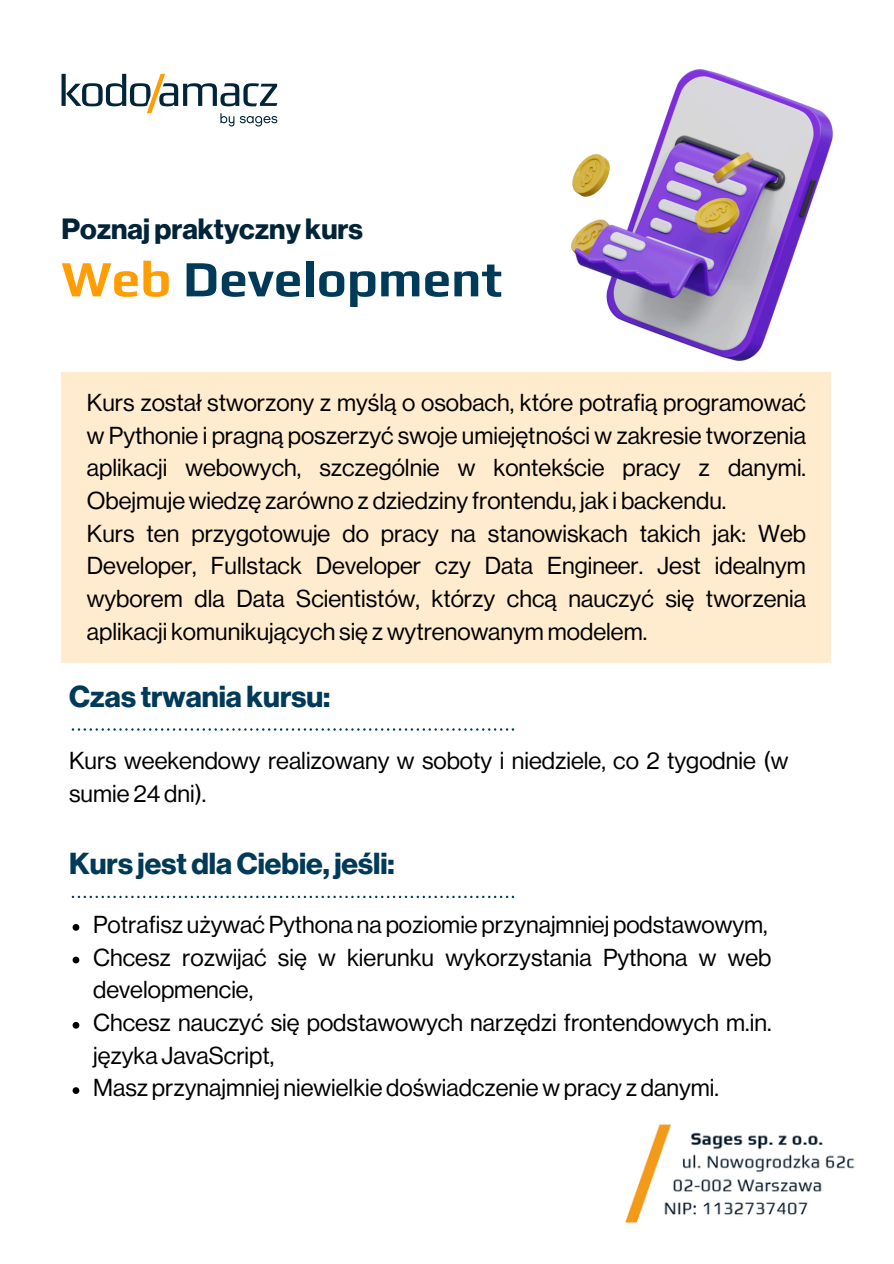
<style>
.page{position:relative;width:894px;height:1264px;background:#fff}
.page>*{position:absolute;margin:0;border:0;box-sizing:border-box;transform-origin:0 0}
.t1{font:700 51px "Play";color:#003a59}
.t2{font:700 29.7px "Neue Haas Display";color:#003a59}
.t3{font:700 28.65px "Neue Haas Display";color:#012438}
.t4{font:24px/32.7px "Neue Haas Display";color:#000}
.s1{color:#ff9d03}
</style>
<div class="page">
<svg style="left:61px;top:74px;width:216px;height:52px"></svg>
<img style="left:625px;top:1124px;width:230px;height:100px">
<div style="left:61px;top:372px;width:769px;height:291px;background:#ffebce"></div>
<svg style="left:72px;top:728px;width:442px;height:2px"></svg>
<svg style="left:72px;top:895px;width:442px;height:2px"></svg>
<img style="left:571px;top:70px;width:260px;height:290px">
<svg style="left:73px;top:924px;width:6px;height:6px"></svg>
<svg style="left:73px;top:956px;width:6px;height:7px"></svg>
<svg style="left:73px;top:1022px;width:6px;height:6px"></svg>
<svg style="left:73px;top:1087px;width:6px;height:6px"></svg>
<h1 class="t3" style="left:61px;top:216px;width:303px">Poznaj praktyczny kurs</h1>
<h2 class="t1" style="left:61px;top:248px;width:442px"><span class="s1">Web</span> Development</h2>
<h3 class="t4" style="left:87px;top:387px;width:720px">Kurs został stworzony z myślą o osobach, które potrafią programować w Pythonie i pragną poszerzyć swoje umiejętności w zakresie tworzenia aplikacji webowych, szczególnie w kontekście pracy z danymi.<br>Obejmuje wiedzę zarówno z dziedziny frontendu, jak i backendu.<br>Kurs ten przygotowuje do pracy na stanowiskach takich jak: Web Developer, Fullstack Developer czy Data Engineer. Jest idealnym wyborem dla Data Scientistów, którzy chcą nauczyć się tworzenia aplikacji komunikujących się z wytrenowanym modelem.</h3>
<h2 class="t2" style="left:69px;top:682px;width:263px">Czas trwania kursu:</h2>
<p class="t4" style="left:69px;top:745px;width:720px">Kurs weekendowy realizowany w soboty i niedziele, co 2 tygodnie (w sumie 24 dni).</p>
<h3 class="t2" style="left:69px;top:849px;width:327px">Kurs jest dla Ciebie, jeśli:</h3>
<h2 class="t4" style="left:93px;top:909px;width:676px">Potrafisz używać Pythona na poziomie przynajmniej podstawowym,</h2>
<p class="t4" style="left:93px;top:941px;width:679px">Chcesz rozwijać się w kierunku wykorzystania Pythona w web developmencie,</p>
<p class="t4" style="left:93px;top:1006px;width:679px">Chcesz nauczyć się podstawowych narzędzi frontendowych m.in. języka JavaScript,</p>
<p class="t4" style="left:93px;top:1072px;width:627px">Masz przynajmniej niewielkie doświadczenie w pracy z danymi.</p>
</div>
